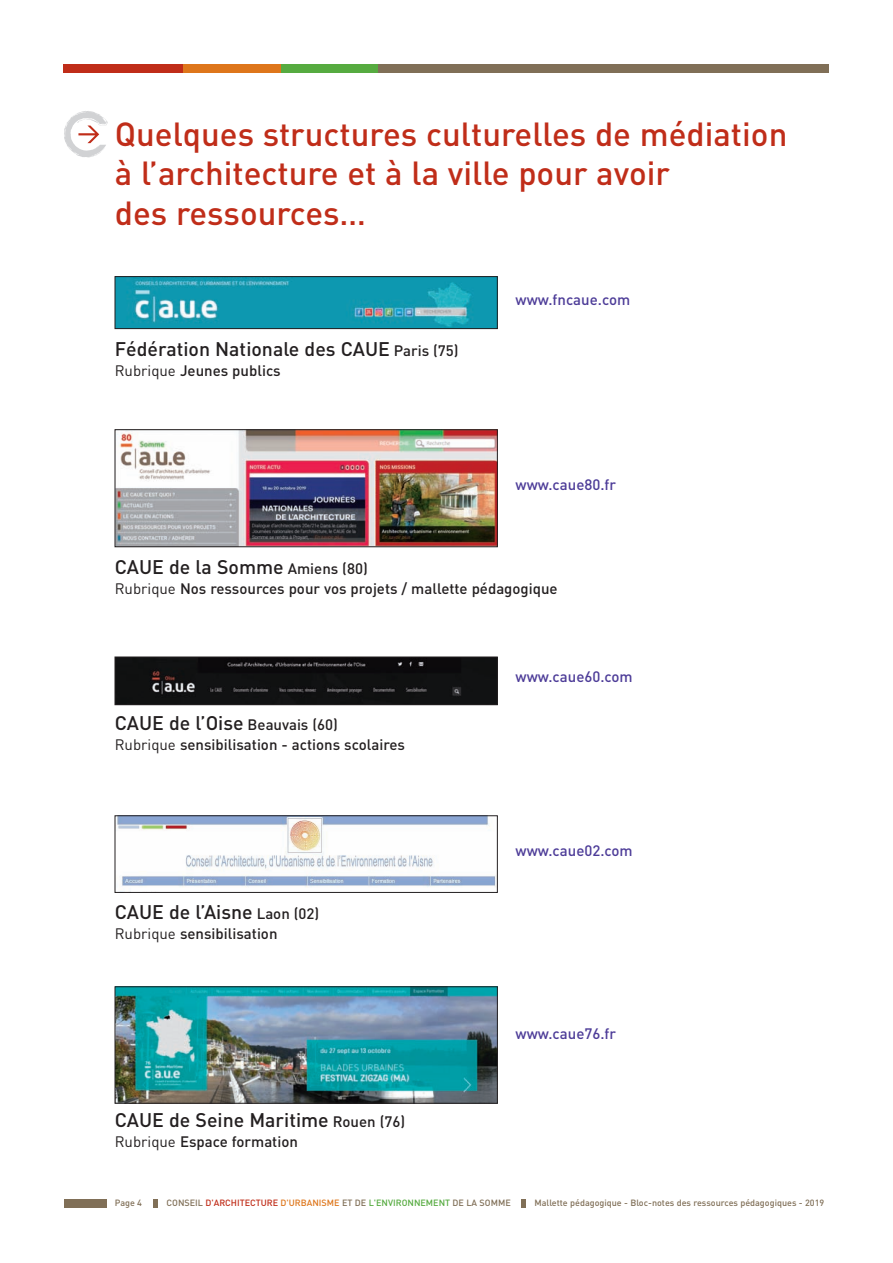
<style>
.page{position:relative;width:893px;height:1263px;background:#fff}
.page>*{position:absolute;margin:0;border:0;box-sizing:border-box;transform-origin:0 0}
.t1{font:500 33px/39.6px "DIN";color:#c02d19}
.t2{font:500 19.5px "DIN";color:#231f20}
.t3{font:500 15px "DIN";color:#231f20}
.t4{font:500 15px "DIN";color:#4d3c98}
.t5{font:500 9px "DIN";color:#806f57}
.s1{font-size:15px}
.s2{font-weight:400}
.s3{color:#c02d19}
.s4{color:#de761b}
.s5{color:#56ab40}
</style>
<div class="page">
<div style="left:64px;top:64px;width:119px;height:8px;background:#c02d19"></div>
<div style="left:183px;top:64px;width:98px;height:8px;background:#de761b"></div>
<div style="left:281px;top:64px;width:97px;height:8px;background:#56ab40"></div>
<div style="left:378px;top:64px;width:451px;height:8px;background:#806f57"></div>
<div style="left:64px;top:1199px;width:42px;height:9px;background:#806f57"></div>
<svg style="left:153px;top:1199px;width:4px;height:9px"></svg>
<div style="left:521px;top:1199px;width:5px;height:9px;background:#806f57"></div>
<svg style="left:64px;top:111px;width:44px;height:46px"></svg>
<img style="left:117px;top:278px;width:378px;height:49px">
<div style="left:115px;top:276px;width:382px;height:53px;border:1px solid #231f20"></div>
<img style="left:117px;top:431px;width:379px;height:114px">
<div style="left:115px;top:429px;width:383px;height:118px;border:1px solid #231f20"></div>
<img style="left:117px;top:817px;width:379px;height:70px">
<div style="left:115px;top:815px;width:383px;height:78px;border:1px solid #231f20"></div>
<img style="left:117px;top:988px;width:379px;height:113px">
<div style="left:115px;top:986px;width:383px;height:117px;border:1px solid #231f20"></div>
<img style="left:117px;top:659px;width:379px;height:44px">
<div style="left:115px;top:657px;width:383px;height:48px;border:1px solid #231f20"></div>
<h1 class="t1" style="left:115px;top:113px;width:674px">Quelques structures culturelles de médiation à l’architecture et à la ville pour avoir<br>des ressources…</h1>
<h2 class="t2" style="left:115px;top:338px;width:345px">Fédération Nationale des CAUE <span class="s1">Paris (75)</span></h2>
<p class="t3" style="left:115px;top:362px;width:167px"><span class="s2">Rubrique</span> Jeunes publics</p>
<p class="t4" style="left:516px;top:290px;width:116px">www.fncaue.com</p>
<p class="t4" style="left:516px;top:476px;width:102px">www.caue80.fr</p>
<h2 class="t2" style="left:115px;top:556px;width:254px">CAUE de la Somme <span class="s1">Amiens (80)</span></h2>
<p class="t3" style="left:115px;top:580px;width:444px"><span class="s2">Rubrique</span> Nos ressources pour vos projets / mallette pédagogique</p>
<h2 class="t2" style="left:115px;top:711px;width:225px">CAUE de l’Oise <span class="s1">Beauvais (60)</span></h2>
<p class="t3" style="left:115px;top:735px;width:292px"><span class="s2">Rubrique</span> sensibilisation - actions scolaires</p>
<h2 class="t2" style="left:115px;top:900px;width:206px">CAUE de l’Aisne <span class="s1">Laon (02)</span></h2>
<p class="t3" style="left:115px;top:924px;width:164px"><span class="s2">Rubrique</span> sensibilisation</p>
<h2 class="t2" style="left:115px;top:1109px;width:292px">CAUE de Seine Maritime <span class="s1">Rouen (76)</span></h2>
<p class="t3" style="left:115px;top:1133px;width:185px"><span class="s2">Rubrique</span> Espace formation</p>
<p class="t4" style="left:516px;top:668px;width:119px">www.caue60.com</p>
<p class="t4" style="left:516px;top:842px;width:119px">www.caue02.com</p>
<p class="t4" style="left:516px;top:1024px;width:102px">www.caue76.fr</p>
<p class="t5" style="left:115px;top:1198px;width:29px">Page 4</p>
<p class="t5" style="left:167px;top:1198px;width:346px">CONSEIL <span class="s3">D'ARCHITECTURE</span> <span class="s4">D'URBANISME</span> ET DE <span class="s5">L'ENVIRONNEMENT</span> DE LA SOMME</p>
<p class="t5" style="left:534px;top:1198px;width:291px">Mallette pédagogique - Bloc-notes des ressources pédagogiques - 2019</p>
</div>
